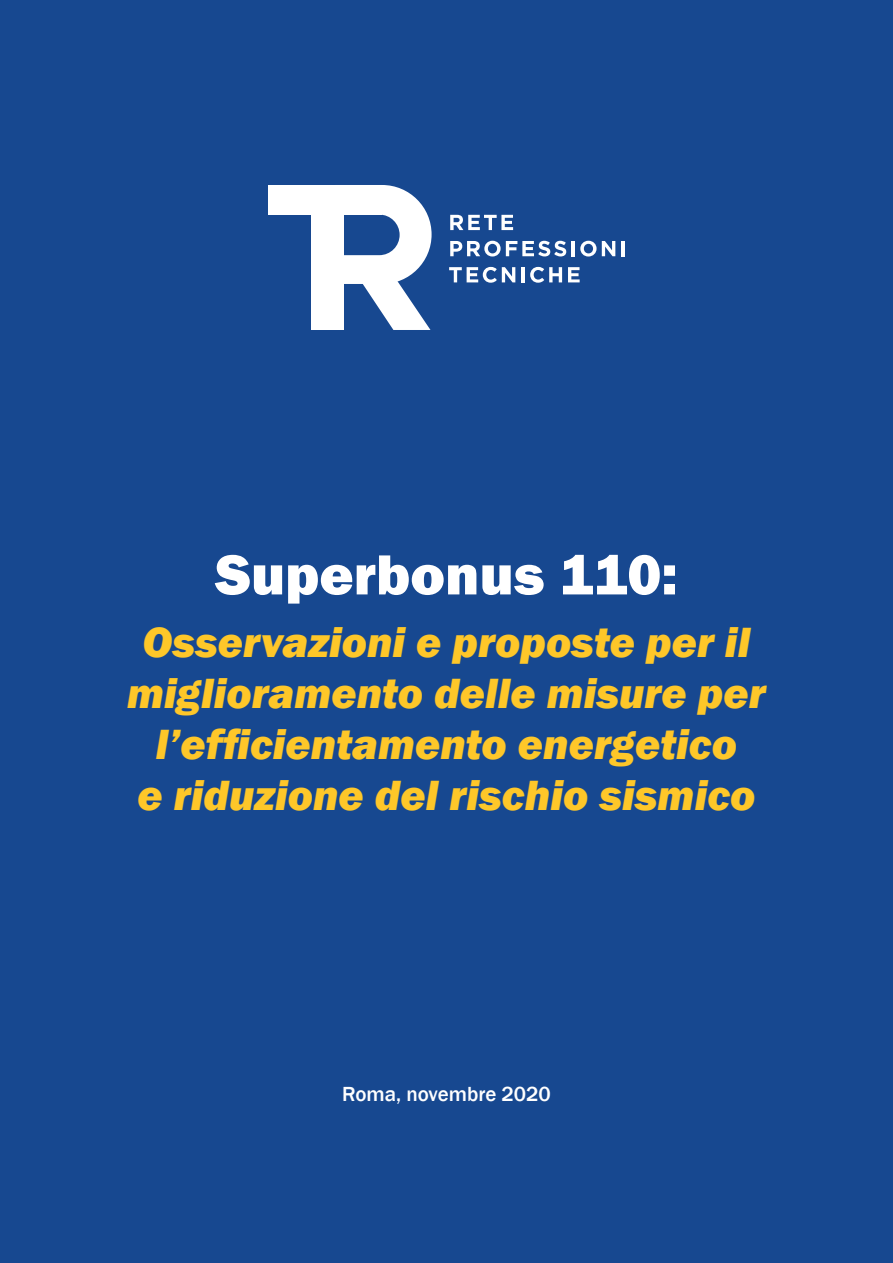
<style>
.page{position:relative;width:893px;height:1263px;background:#174890}
.page>*{position:absolute;margin:0;border:0;box-sizing:border-box;transform-origin:0 0}
.t1{font:800 58.5px "Franklin Gothic";color:#fff}
.t2{font:italic 800 43.5px/51px "Franklin Gothic";color:#fec729;text-align:center}
.t3{font:500 21px "Franklin Gothic";color:#fff}
</style>
<div class="page">
<svg style="left:344px;top:185px;width:88px;height:145px"></svg>
<div style="left:268px;top:185px;width:114px;height:30px;background:#fff"></div>
<div style="left:311px;top:213px;width:33px;height:117px;background:#fff"></div>
<svg style="left:450px;top:215px;width:63px;height:15px"></svg>
<svg style="left:450px;top:241px;width:116px;height:15px"></svg>
<hr style="left:572px;top:241px;width:3px;height:15px;background:#fff">
<svg style="left:580px;top:241px;width:35px;height:15px"></svg>
<hr style="left:621px;top:241px;width:4px;height:15px;background:#fff">
<svg style="left:449px;top:267px;width:66px;height:16px"></svg>
<hr style="left:521px;top:267px;width:4px;height:15px;background:#fff">
<svg style="left:530px;top:267px;width:32px;height:16px"></svg>
<svg style="left:568px;top:267px;width:12px;height:15px"></svg>
<h1 class="t1" style="left:215px;top:537px;width:464px">Superbonus 110:</h1>
<p class="t2" style="left:127px;top:618px;width:640px">Osservazioni e proposte per il miglioramento delle misure per l’efficientamento energetico<br>e riduzione del rischio sismico</p>
<p class="t3" style="left:342px;top:1081px;width:210px">Roma, novembre 2020</p>
</div>
